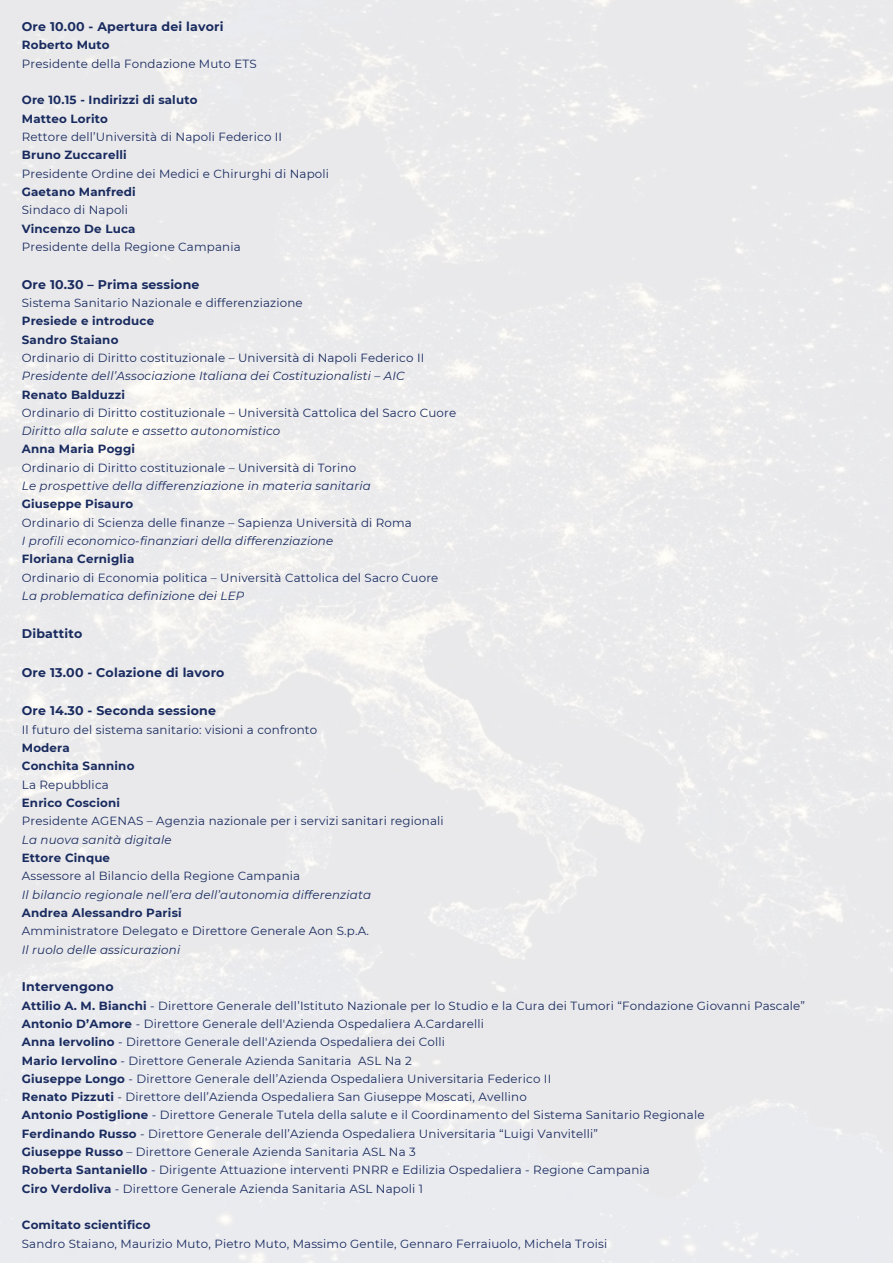
<style>
.page{position:relative;width:893px;height:1263px;background:#fff}
.page>*{position:absolute;margin:0;border:0;box-sizing:border-box;transform-origin:0 0}
.t1{font:700 12.52px "Montserrat";letter-spacing:.015em;color:#192b5f}
.t2{font:11.85px "Montserrat";letter-spacing:.015em;color:#192b5f}
.t3{font:italic 11.85px "Montserrat";letter-spacing:.015em;color:#192b5f}
.t4{font:700 11.85px "Montserrat";letter-spacing:.015em;color:#192b5f}
.s1{font-weight:700}
</style>
<div class="page">
<p class="t1" style="left:22px;top:19px;width:203px">Ore 10.00 - Apertura dei lavori</p>
<p class="t4" style="left:22px;top:38px;width:89px">Roberto Muto</p>
<p class="t2" style="left:22px;top:56px;width:236px">Presidente della Fondazione Muto ETS</p>
<p class="t4" style="left:22px;top:93px;width:177px">Ore 10.15 - Indirizzi di saluto</p>
<p class="t4" style="left:22px;top:111px;width:88px">Matteo Lorito</p>
<p class="t2" style="left:22px;top:129px;width:262px">Rettore dell’Università di Napoli Federico II</p>
<p class="t4" style="left:22px;top:148px;width:106px">Bruno Zuccarelli</p>
<p class="t2" style="left:22px;top:166px;width:309px">Presidente Ordine dei Medici e Chirurghi di Napoli</p>
<p class="t4" style="left:22px;top:184px;width:115px">Gaetano Manfredi</p>
<p class="t2" style="left:22px;top:203px;width:108px">Sindaco di Napoli</p>
<p class="t4" style="left:22px;top:221px;width:115px">Vincenzo De Luca</p>
<p class="t2" style="left:22px;top:239px;width:220px">Presidente della Regione Campania</p>
<p class="t1" style="left:22px;top:276px;width:179px">Ore 10.30 – Prima sessione</p>
<p class="t2" style="left:22px;top:295px;width:282px">Sistema Sanitario Nazionale e differenziazione</p>
<p class="t4" style="left:22px;top:314px;width:134px">Presiede e introduce</p>
<p class="t4" style="left:22px;top:332px;width:98px">Sandro Staiano</p>
<p class="t2" style="left:22px;top:350px;width:404px">Ordinario di Diritto costituzionale – Università di Napoli Federico II</p>
<p class="t3" style="left:22px;top:369px;width:384px">Presidente dell’Associazione Italiana dei Costituzionalisti – AIC</p>
<p class="t4" style="left:22px;top:387px;width:105px">Renato Balduzzi</p>
<p class="t2" style="left:22px;top:405px;width:436px">Ordinario di Diritto costituzionale – Università Cattolica del Sacro Cuore</p>
<p class="t3" style="left:22px;top:424px;width:260px">Diritto alla salute e assetto autonomistico</p>
<p class="t4" style="left:22px;top:442px;width:115px">Anna Maria Poggi</p>
<p class="t2" style="left:22px;top:460px;width:336px">Ordinario di Diritto costituzionale – Università di Torino</p>
<p class="t3" style="left:22px;top:479px;width:350px">Le prospettive della differenziazione in materia sanitaria</p>
<p class="t4" style="left:22px;top:497px;width:113px">Giuseppe Pisauro</p>
<p class="t2" style="left:22px;top:515px;width:391px">Ordinario di Scienza delle finanze – Sapienza Università di Roma</p>
<p class="t3" style="left:22px;top:534px;width:313px">I profili economico-finanziari della differenziazione</p>
<p class="t4" style="left:22px;top:552px;width:114px">Floriana Cerniglia</p>
<p class="t2" style="left:22px;top:570px;width:418px">Ordinario di Economia politica – Università Cattolica del Sacro Cuore</p>
<p class="t3" style="left:22px;top:588px;width:224px">La problematica definizione dei LEP</p>
<p class="t1" style="left:22px;top:626px;width:62px">Dibattito</p>
<p class="t1" style="left:22px;top:664px;width:204px">Ore 13.00 - Colazione di lavoro</p>
<p class="t1" style="left:22px;top:703px;width:196px">Ore 14.30 - Seconda sessione</p>
<p class="t2" style="left:22px;top:722px;width:297px">Il futuro del sistema sanitario: visioni a confronto</p>
<p class="t4" style="left:22px;top:740px;width:50px">Modera</p>
<p class="t4" style="left:22px;top:759px;width:114px">Conchita Sannino</p>
<p class="t2" style="left:22px;top:777px;width:88px">La Repubblica</p>
<p class="t4" style="left:22px;top:795px;width:100px">Enrico Coscioni</p>
<p class="t2" style="left:22px;top:814px;width:423px">Presidente AGENAS – Agenzia nazionale per i servizi sanitari regionali</p>
<p class="t3" style="left:22px;top:832px;width:151px">La nuova sanità digitale</p>
<p class="t4" style="left:22px;top:850px;width:90px">Ettore Cinque</p>
<p class="t2" style="left:22px;top:869px;width:280px">Assessore al Bilancio della Regione Campania</p>
<p class="t3" style="left:22px;top:887px;width:351px">Il bilancio regionale nell’era dell’autonomia differenziata</p>
<p class="t4" style="left:22px;top:905px;width:161px">Andrea Alessandro Parisi</p>
<p class="t2" style="left:22px;top:924px;width:348px">Amministratore Delegato e Direttore Generale Aon S.p.A.</p>
<p class="t3" style="left:22px;top:942px;width:160px">Il ruolo delle assicurazioni</p>
<p class="t1" style="left:22px;top:979px;width:93px">Intervengono</p>
<p class="t2" style="left:22px;top:998px;width:784px"><span class="s1">Attilio A. M. Bianchi</span> - Direttore Generale dell’Istituto Nazionale per lo Studio e la Cura dei Tumori “Fondazione Giovanni Pascale”</p>
<p class="t2" style="left:22px;top:1016px;width:463px"><span class="s1">Antonio D’Amore</span> - Direttore Generale dell'Azienda Ospedaliera A.Cardarelli</p>
<p class="t2" style="left:22px;top:1035px;width:425px"><span class="s1">Anna Iervolino</span> - Direttore Generale dell'Azienda Ospedaliera dei Colli</p>
<p class="t2" style="left:22px;top:1053px;width:391px"><span class="s1">Mario Iervolino</span> - Direttore Generale Azienda Sanitaria ASL Na 2</p>
<p class="t2" style="left:22px;top:1071px;width:531px"><span class="s1">Giuseppe Longo</span> - Direttore Generale dell’Azienda Ospedaliera Universitaria Federico II</p>
<p class="t2" style="left:22px;top:1090px;width:506px"><span class="s1">Renato Pizzuti</span> - Direttore dell’Azienda Ospedaliera San Giuseppe Moscati, Avellino</p>
<p class="t2" style="left:22px;top:1108px;width:684px"><span class="s1">Antonio Postiglione</span> - Direttore Generale Tutela della salute e il Coordinamento del Sistema Sanitario Regionale</p>
<p class="t2" style="left:22px;top:1126px;width:578px"><span class="s1">Ferdinando Russo</span> - Direttore Generale dell’Azienda Ospedaliera Universitaria “Luigi Vanvitelli”</p>
<p class="t2" style="left:22px;top:1144px;width:395px"><span class="s1">Giuseppe Russo</span> – Direttore Generale Azienda Sanitaria ASL Na 3</p>
<p class="t2" style="left:22px;top:1163px;width:629px"><span class="s1">Roberta Santaniello</span> - Dirigente Attuazione interventi PNRR e Edilizia Ospedaliera - Regione Campania</p>
<p class="t2" style="left:22px;top:1181px;width:402px"><span class="s1">Ciro Verdoliva</span> - Direttore Generale Azienda Sanitaria ASL Napoli 1</p>
<p class="t4" style="left:22px;top:1218px;width:130px">Comitato scientifico</p>
<p class="t2" style="left:22px;top:1236px;width:587px">Sandro Staiano, Maurizio Muto, Pietro Muto, Massimo Gentile, Gennaro Ferraiuolo, Michela Troisi</p>
</div>
